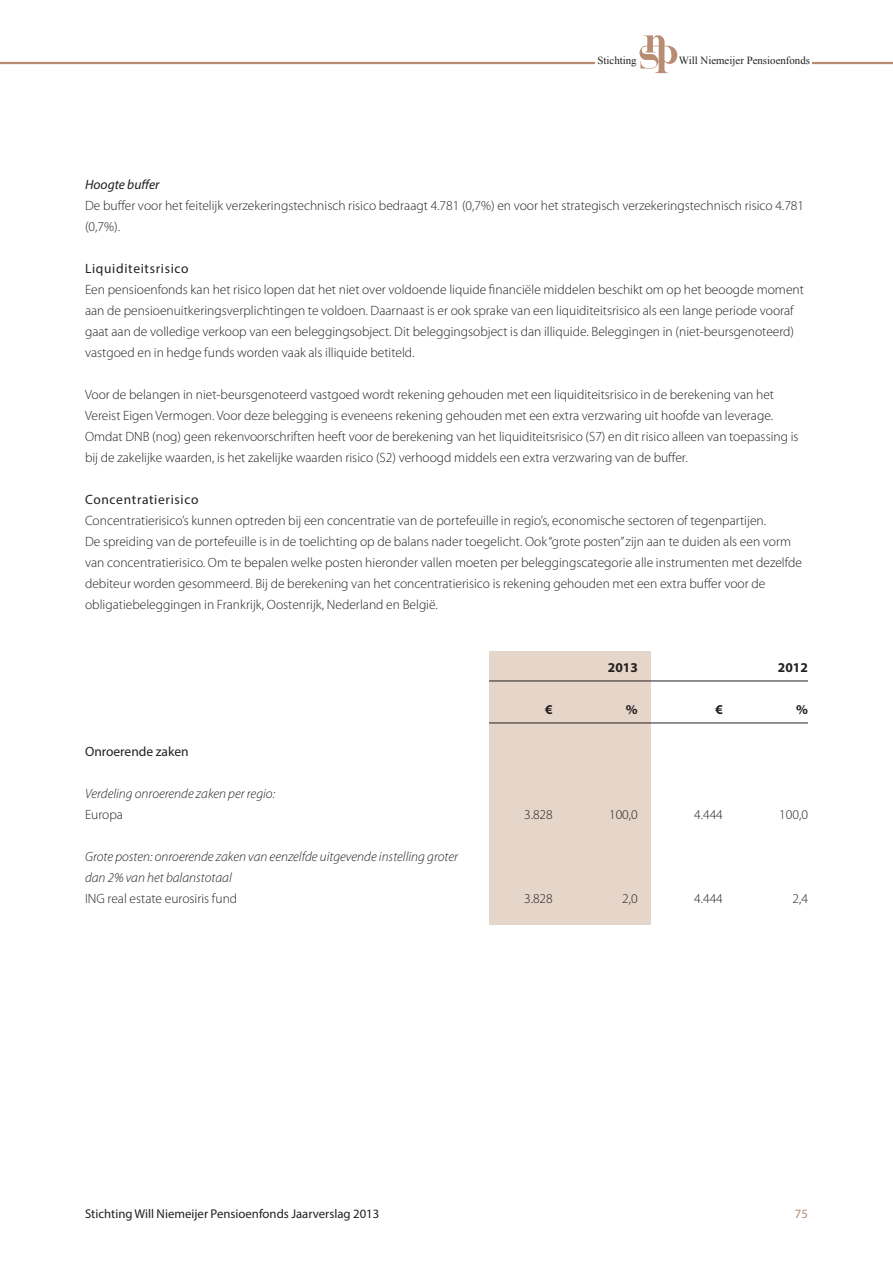
<style>
.page{position:relative;width:893px;height:1263px;background:#fff}
.page>*{position:absolute;margin:0;border:0;box-sizing:border-box;transform-origin:0 0}
.t1{font:300 13.5px/21px "Myriad Pro";color:#231f20}
.t2{font:italic 300 13.5px/21px "Myriad Pro";color:#231f20}
.t3{font:13.5px "Myriad Pro";letter-spacing:.05em;color:#231f20}
.t4{font:13.5px "Myriad Pro";color:#231f20}
.t5{font:italic 13.5px "Myriad Pro";color:#231f20}
.t6{font:700 13.5px "Myriad Pro";color:#231f20}
.t7{font:12.75px "Myriad Pro";color:#231f20}
.t8{font:12.75px "Myriad Pro";color:#b88b73}
.t9{font:10.8px "Times New Roman";color:#231f20}
</style>
<div class="page">
<hr style="left:0;top:62px;width:893px;height:2px;background:#b88b73">
<div style="left:595px;top:33px;width:217px;height:42px;background:#fff"></div>
<svg style="left:639px;top:35px;width:38px;height:38px"></svg>
<div style="left:489px;top:651px;width:162px;height:273px;background:#e6d5c9"></div>
<hr style="left:489px;top:681px;width:319px;height:1px;background:#231f20">
<hr style="left:489px;top:723px;width:319px;height:1px;background:#231f20">
<p class="t9" style="left:597px;top:53px;width:41px">Stichting</p>
<p class="t9" style="left:679px;top:53px;width:133px">Will Niemeijer Pensioenfonds</p>
<p class="t5" style="left:85px;top:176px;width:76px">Hoogte buffer</p>
<p class="t1" style="left:85px;top:195px;width:720px">De buffer voor het feitelijk verzekeringstechnisch risico bedraagt 4.781 (0,7%) en voor het strategisch verzekeringstechnisch risico 4.781 (0,7%).</p>
<p class="t3" style="left:85px;top:260px;width:105px">Liquiditeitsrisico</p>
<p class="t1" style="left:85px;top:279px;width:720px">Een pensioenfonds kan het risico lopen dat het niet over voldoende liquide financiële middelen beschikt om op het beoogde moment aan de pensioenuitkeringsverplichtingen te voldoen. Daarnaast is er ook sprake van een liquiditeitsrisico als een lange periode vooraf gaat aan de volledige verkoop van een beleggingsobject. Dit beleggingsobject is dan illiquide. Beleggingen in (niet-beursgenoteerd) vastgoed en in hedge funds worden vaak als illiquide betiteld.</p>
<p class="t1" style="left:85px;top:384px;width:715px">Voor de belangen in niet-beursgenoteerd vastgoed wordt rekening gehouden met een liquiditeitsrisico in de berekening van het Vereist Eigen Vermogen. Voor deze belegging is eveneens rekening gehouden met een extra verzwaring uit hoofde van leverage.<br>Omdat DNB (nog) geen rekenvoorschriften heeft voor de berekening van het liquiditeitsrisico (S7) en dit risico alleen van toepassing is bij de zakelijke waarden, is het zakelijke waarden risico (S2) verhoogd middels een extra verzwaring van de buffer.</p>
<p class="t3" style="left:85px;top:491px;width:115px">Concentratierisico</p>
<p class="t1" style="left:85px;top:510px;width:718px">Concentratierisico’s kunnen optreden bij een concentratie van de portefeuille in regio’s, economische sectoren of tegenpartijen.<br>De spreiding van de portefeuille is in de toelichting op de balans nader toegelicht. Ook “grote posten” zijn aan te duiden als een vorm van concentratierisico. Om te bepalen welke posten hieronder vallen moeten per beleggingscategorie alle instrumenten met dezelfde debiteur worden gesommeerd. Bij de berekening van het concentratierisico is rekening gehouden met een extra buffer voor de obligatiebeleggingen in Frankrijk, Oostenrijk, Nederland en België.</p>
<p class="t6" style="left:608px;top:659px;width:31px">2013</p>
<p class="t6" style="left:778px;top:659px;width:31px">2012</p>
<p class="t6" style="left:545px;top:701px;width:9px">€</p>
<p class="t6" style="left:626px;top:701px;width:13px">%</p>
<p class="t6" style="left:715px;top:701px;width:9px">€</p>
<p class="t6" style="left:796px;top:701px;width:13px">%</p>
<p class="t4" style="left:85px;top:743px;width:105px">Onroerende zaken</p>
<p class="t2" style="left:85px;top:783px;width:192px">Verdeling onroerende zaken per regio:</p>
<p class="t1" style="left:85px;top:804px;width:39px">Europa</p>
<p class="t1" style="left:524px;top:804px;width:30px">3.828</p>
<p class="t1" style="left:609px;top:804px;width:30px">100,0</p>
<p class="t1" style="left:694px;top:804px;width:30px">4.444</p>
<p class="t1" style="left:779px;top:804px;width:30px">100,0</p>
<p class="t2" style="left:85px;top:846px;width:374px">Grote posten: onroerende zaken van eenzelfde uitgevende instelling groter dan 2% van het balanstotaal</p>
<p class="t1" style="left:85px;top:888px;width:154px">ING real estate eurosiris fund</p>
<p class="t1" style="left:524px;top:888px;width:30px">3.828</p>
<p class="t1" style="left:622px;top:888px;width:17px">2,0</p>
<p class="t1" style="left:694px;top:888px;width:30px">4.444</p>
<p class="t1" style="left:792px;top:888px;width:17px">2,4</p>
<p class="t7" style="left:85px;top:1206px;width:296px">Stichting Will Niemeijer Pensioenfonds Jaarverslag 2013</p>
<p class="t8" style="left:795px;top:1206px;width:15px">75</p>
</div>
